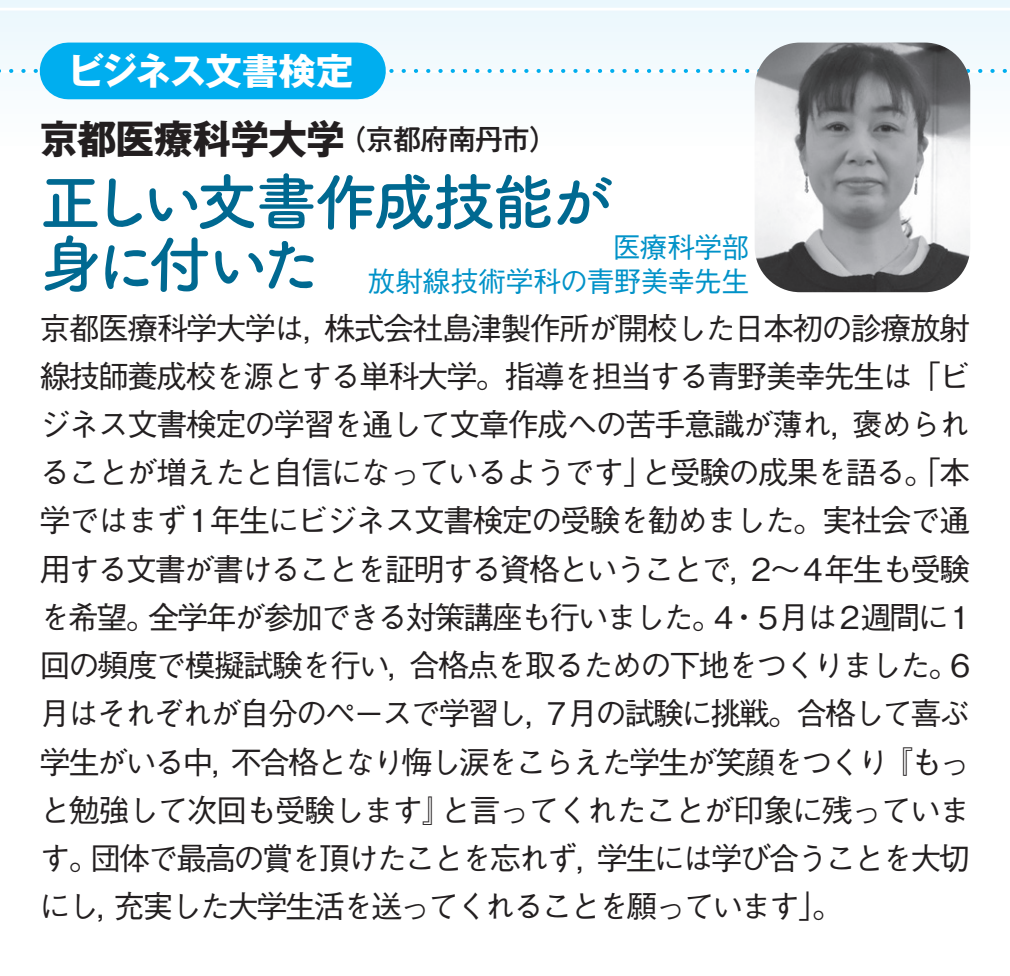
<style>
.page{position:relative;width:1010px;height:976px;background:#fff}
.page>*{position:absolute;margin:0;border:0;box-sizing:border-box;transform-origin:0 0}
.見出し{font:62.4px "Tsuku A Rd Gothic Std B";letter-spacing:-.075em;color:#006991}
._03-校名{font:700 39.6px "Gothic MB101 Pr 6 N";letter-spacing:-.02em;color:#231f20}
.賞_13Q-15H{font:700 36.8px "Gothic MB101 Pr 6 N";letter-spacing:-.025em;color:#fff}
._01-中ゴ11Q-17H{font:500 31.2px/48px "Gothic BBB Pr 6 N";letter-spacing:-.07em;color:#231f20}
._01-中ゴ11Q-17H-2{font:500 31.2px "Gothic BBB Pr 6 N";letter-spacing:.02em;color:#231f20}
._02-cap{font:500 28.4px "Gothic BBB Pr 6 N";letter-spacing:-.025em;color:#0092c8}
._03-校名-2{font:500 28.4px "Gothic MB101 Pr 6 N";letter-spacing:-.025em;color:#231f20}
</style>
<div class="page">
<svg style="left:0;top:0;width:1010px;height:293px"></svg>
<div style="left:68px;top:43px;width:289px;height:56px;background:#00aeef"></div>
<hr style="left:68px;top:975px;width:289px;height:1px;background:#00aeef">
<img style="left:754px;top:43px;width:215px;height:249px">
<p class="賞_13Q-15H" style="left:67px;top:40px;width:287px">ビジネス文書検定</p>
<p class="_03-校名" style="left:40px;top:106px;width:307px">京都医療科学大学</p>
<p class="_03-校名-2" style="left:339px;top:115px;width:219px">（京都府南丹市(</p>
<p class="見出し" style="left:39px;top:153px;width:574px">正しい文書作成技能が</p>
<p class="見出し" style="left:39px;top:215px;width:284px">身に付いた</p>
<p class="_02-cap" style="left:613px;top:224px;width:138px">医療科学部</p>
<p class="_02-cap" style="left:367px;top:258px;width:383px">放射線技術学科の青野美幸先生</p>
<p class="_01-中ゴ11Q-17H" style="left:324px;top:302px;width:647px">株式会社島津製作所が開校した日本初の診療放射</p>
<p class="_01-中ゴ11Q-17H" style="left:40px;top:302px;width:296px">京都医療科学大学は，</p>
<p class="_01-中ゴ11Q-17H" style="left:40px;top:350px;width:931px">線技師養成校を源とする単科大学。指導を担当する青野美幸先生は「ビ</p>
<p class="_01-中ゴ11Q-17H" style="left:851px;top:398px;width:120px">褒められ</p>
<p class="_01-中ゴ11Q-17H" style="left:640px;top:398px;width:331px;text-indent:-601px">ジネス文書検定の学習を通して文章作成への苦手意識が薄れ，<br>と受験の成果を語る。「本</p>
<p class="_01-中ゴ11Q-17H" style="left:39px;top:446px;width:616px">ることが増えたと自信になっているようです」</p>
<p class="_01-中ゴ11Q-17H" style="left:40px;top:494px;width:931px">学ではまず1年生にビジネス文書検定の受験を勧めました。実社会で通</p>
<p class="_01-中ゴ11Q-17H" style="left:40px;top:542px;width:931px">用する文書が書けることを証明する資格ということで，2～4年生も受験</p>
<p class="_01-中ゴ11Q-17H-2" style="left:713px;top:592px;width:258px">・4 5月は2週間に1</p>
<p class="_01-中ゴ11Q-17H" style="left:148px;top:591px;width:576px">全学年が参加できる対策講座も行いました。</p>
<p class="_01-中ゴ11Q-17H" style="left:39px;top:591px;width:119px">を希望。</p>
<p class="_01-中ゴ11Q-17H" style="left:408px;top:639px;width:552px">合格点を取るための下地をつくりました。</p>
<p class="_01-中ゴ11Q-17H" style="left:40px;top:639px;width:381px">回の頻度で模擬試験を行い，</p>
<p class="_01-中ゴ11Q-17H" style="left:39px;top:687px;width:932px">月はそれぞれが自分のペースで学習し，7月の試験に挑戦。合格して喜ぶ</p>
<p class="_01-中ゴ11Q-17H" style="left:881px;top:735px;width:90px">『もっ</p>
<p class="_01-中ゴ11Q-17H" style="left:950px;top:639px;width:21px">6</p>
<p class="_01-中ゴ11Q-17H" style="left:230px;top:735px;width:659px">不合格となり悔し涙をこらえた学生が笑顔をつくり</p>
<p class="_01-中ゴ11Q-17H" style="left:40px;top:735px;width:205px">学生がいる中，</p>
<p class="_01-中ゴ11Q-17H" style="left:39px;top:783px;width:415px">と勉強して次回も受験します』</p>
<p class="_01-中ゴ11Q-17H" style="left:440px;top:783px;width:532px">と言ってくれたことが印象に残っていま</p>
<p class="_01-中ゴ11Q-17H" style="left:39px;top:832px;width:62px">す。</p>
<p class="_01-中ゴ11Q-17H" style="left:90px;top:832px;width:518px">団体で最高の賞を頂けたことを忘れず，</p>
<p class="_01-中ゴ11Q-17H" style="left:596px;top:832px;width:375px">学生には学び合うことを大切</p>
<p class="_01-中ゴ11Q-17H" style="left:39px;top:880px;width:90px">にし，</p>
<p class="_01-中ゴ11Q-17H" style="left:114px;top:880px;width:731px">充実した大学生活を送ってくれることを願っています。「</p>
</div>
